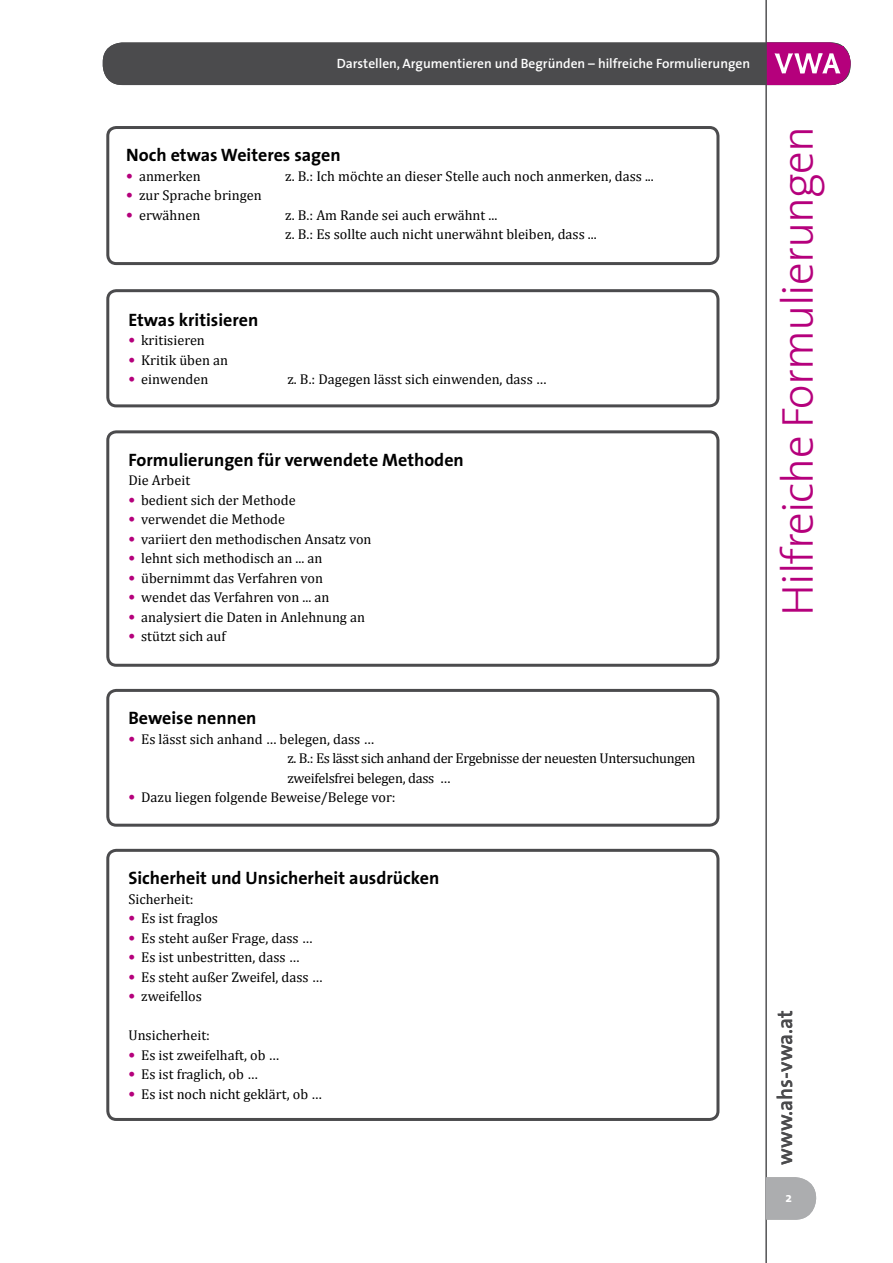
<style>
.page{position:relative;width:893px;height:1263px;background:#fff}
.page>*{position:absolute;margin:0;border:0;box-sizing:border-box;transform-origin:0 0}
.t1{font:300 45px "The Sans";letter-spacing:-.02em;color:#b5007c}
.t2{font:600 21px "The Sans";color:#4b4b4d}
.t3{font:700 18px "The Sans";color:#000}
.t4{font:14.25px/19.5px "Cambria";color:#000}
.t5{font:14.25px/19.5px "Cambria";letter-spacing:-.025em;color:#000}
.t6{font:600 13.5px "The Sans";color:#fff}
.t7{font:700 13.5px "The Sans";color:#fff}
.s1{font-family:"Univers";font-weight:300;font-size:13.5px;color:#b5007c}
</style>
<div class="page">
<div style="left:106px;top:126px;width:613px;height:139px;border:3px solid #4b4b4d;border-radius:9px"></div>
<div style="left:106px;top:289px;width:613px;height:118px;border:3px solid #4b4b4d;border-radius:9px"></div>
<div style="left:106px;top:430px;width:613px;height:237px;border:3px solid #4b4b4d;border-radius:9px"></div>
<div style="left:106px;top:689px;width:613px;height:138px;border:3px solid #4b4b4d;border-radius:9px"></div>
<div style="left:106px;top:849px;width:613px;height:272px;border:3px solid #4b4b4d;border-radius:9px"></div>
<div style="left:103px;top:43px;width:747px;height:42px;background:#4b4b4d;border-radius:20px"></div>
<hr style="left:766px;top:0;width:1px;height:1263px;background:#4b4b4d">
<svg style="left:766px;top:1177px;width:50px;height:43px"></svg>
<svg style="left:766px;top:43px;width:84px;height:42px"></svg>
<p class="t6" style="left:337px;top:52px;width:415px">Darstellen, Argumentieren und Begründen – hilfreiche Formulierungen</p>
<p class="t6" style="left:538px;top:52px;width:199px">Checkliste Fragebogen SchülerI n</p>
<p class="t3" style="left:126px;top:140px;width:216px">Noch etwas Weiteres sagen</p>
<p class="t4" style="left:126px;top:166px;width:76px"><span class="s1">•</span> anmerken</p>
<p class="t4" style="left:285px;top:166px;width:370px">z. B.: Ich möchte an dieser Stelle auch noch anmerken, dass ...</p>
<p class="t4" style="left:126px;top:186px;width:137px"><span class="s1">•</span> zur Sprache bringen</p>
<p class="t4" style="left:126px;top:205px;width:76px"><span class="s1">•</span> erwähnen</p>
<p class="t4" style="left:285px;top:205px;width:313px">z. B.: Am Rande sei auch erwähnt ...<br>z. B.: Es sollte auch nicht unerwähnt bleiben, dass ...</p>
<p class="t3" style="left:128px;top:305px;width:131px">Etwas kritisieren</p>
<p class="t4" style="left:128px;top:331px;width:78px"><span class="s1">•</span> kritisieren</p>
<p class="t4" style="left:128px;top:350px;width:101px"><span class="s1">•</span> Kritik üben an</p>
<p class="t4" style="left:128px;top:370px;width:81px"><span class="s1">•</span> einwenden</p>
<p class="t4" style="left:287px;top:370px;width:261px">z. B.: Dagegen lässt sich einwenden, dass …</p>
<p class="t3" style="left:128px;top:444px;width:337px">Formulierungen für verwendete Methoden</p>
<p class="t4" style="left:128px;top:470px;width:63px">Die Arbeit</p>
<p class="t4" style="left:128px;top:490px;width:169px"><span class="s1">•</span> bedient sich der Methode</p>
<p class="t4" style="left:128px;top:509px;width:158px"><span class="s1">•</span> verwendet die Methode</p>
<p class="t4" style="left:128px;top:529px;width:245px"><span class="s1">•</span> variiert den methodischen Ansatz von</p>
<p class="t4" style="left:128px;top:548px;width:195px"><span class="s1">•</span> lehnt sich methodisch an ... an</p>
<p class="t4" style="left:128px;top:568px;width:196px"><span class="s1">•</span> übernimmt das Verfahren von</p>
<p class="t4" style="left:128px;top:587px;width:202px"><span class="s1">•</span> wendet das Verfahren von ... an</p>
<p class="t4" style="left:128px;top:607px;width:238px"><span class="s1">•</span> analysiert die Daten in Anlehnung an</p>
<p class="t4" style="left:128px;top:626px;width:99px"><span class="s1">•</span> stützt sich auf</p>
<h1 class="t1" style="left:760px;top:616px;width:491px;rotate:-90deg">Hilfreiche Formulierungen</h1>
<p class="t3" style="left:128px;top:703px;width:130px">Beweise nennen</p>
<p class="t5" style="left:287px;top:729px;width:410px;text-indent:-159px"><span class="s1">•</span> Es lässt sich anhand … belegen, dass …<br>z. B.: Es lässt sich anhand der Ergebnisse der neuesten Untersuchungen zweifelsfrei belegen, dass …</p>
<p class="t4" style="left:128px;top:787px;width:269px"><span class="s1">•</span> Dazu liegen folgende Beweise/Belege vor:</p>
<p class="t3" style="left:128px;top:863px;width:312px">Sicherheit und Unsicherheit ausdrücken</p>
<p class="t4" style="left:128px;top:889px;width:67px">Sicherheit:</p>
<p class="t4" style="left:128px;top:908px;width:91px"><span class="s1">•</span> Es ist fraglos</p>
<p class="t4" style="left:128px;top:928px;width:186px"><span class="s1">•</span> Es steht außer Frage, dass …</p>
<p class="t4" style="left:128px;top:947px;width:173px"><span class="s1">•</span> Es ist unbestritten, dass …</p>
<p class="t4" style="left:128px;top:967px;width:196px"><span class="s1">•</span> Es steht außer Zweifel, dass …</p>
<p class="t4" style="left:128px;top:986px;width:75px"><span class="s1">•</span> zweifellos</p>
<p class="t4" style="left:128px;top:1025px;width:83px">Unsicherheit:</p>
<p class="t4" style="left:128px;top:1045px;width:152px"><span class="s1">•</span> Es ist zweifelhaft, ob …</p>
<p class="t4" style="left:128px;top:1064px;width:131px"><span class="s1">•</span> Es ist fraglich, ob …</p>
<p class="t4" style="left:128px;top:1084px;width:195px"><span class="s1">•</span> Es ist noch nicht geklärt, ob …</p>
<h2 class="t2" style="left:767px;top:1165px;width:156px;rotate:-90deg">www.ahs-vwa.at</h2>
<p class="t7" style="left:786px;top:1186px;width:8px">2</p>
</div>
